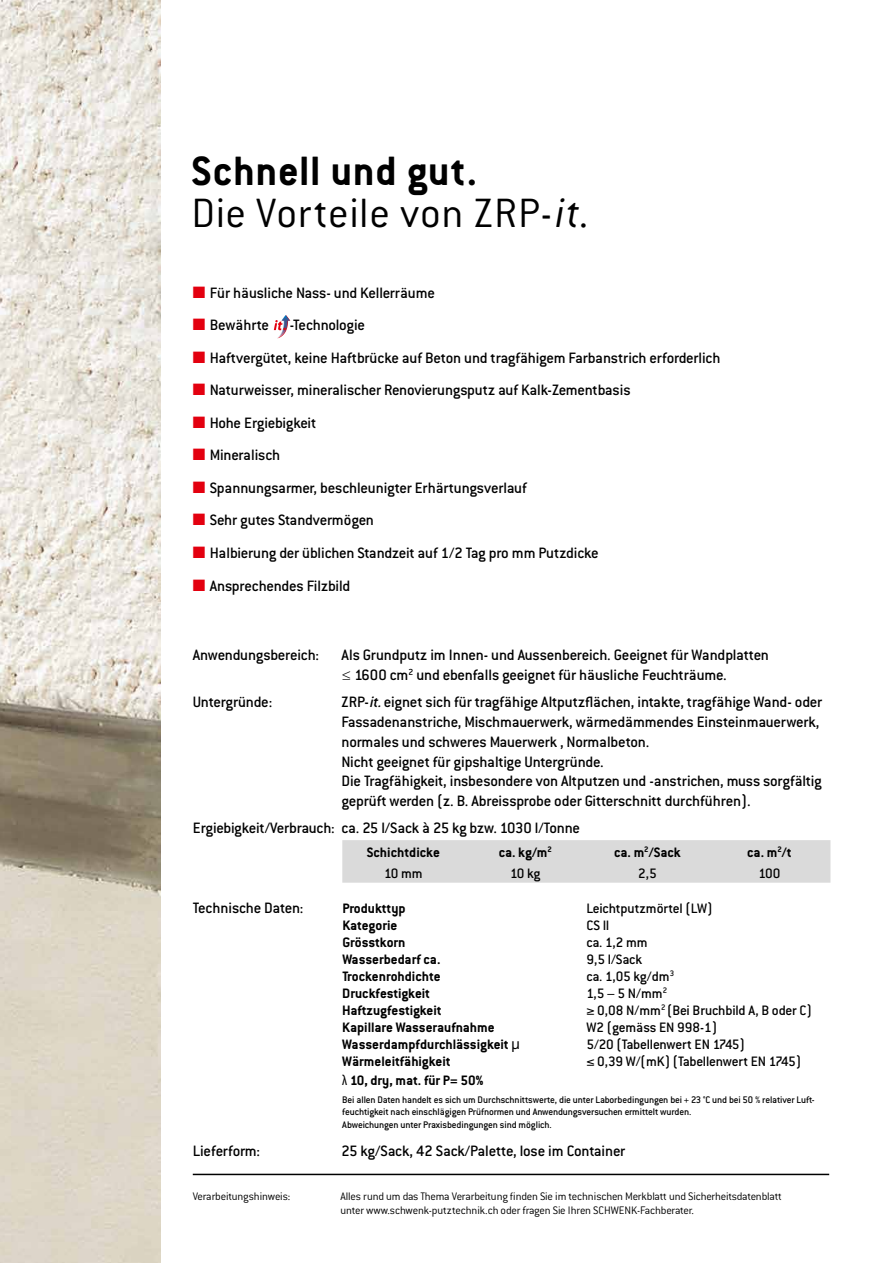
<style>
.page{position:relative;width:893px;height:1263px;background:#fff}
.page>*{position:absolute;margin:0;border:0;box-sizing:border-box;transform-origin:0 0}
.t1{font:300 45px/42px "Conduit ITC";letter-spacing:.015em;color:#000}
.t2{font:500 16.5px/19.8px "Conduit ITC";letter-spacing:-.015em;color:#000}
.t3{font:700 15px "Conduit ITC";color:#000}
.t4{font:500 15px "Conduit ITC";letter-spacing:-.015em;color:#000}
.t5{font:300 12px/14.4px "Conduit ITC";letter-spacing:-.015em;color:#000}
.t6{font:500 10.5px/12.6px "Conduit ITC";letter-spacing:-.015em;color:#000}
.s1{font-weight:700}
.s2{font-style:italic}
.s3{color:#e3000f}
.s4{font-family:"Myriad Pro";font-weight:300}
.s5{font-family:"Helvetica Neue LT Pro";font-weight:400}
.s6{font-family:"Myriad Pro";font-weight:400;font-stretch:condensed}
</style>
<div class="page">
<img style="left:0;top:0;width:160px;height:1263px">
<svg style="left:274px;top:315px;width:16px;height:24px"></svg>
<div style="left:342px;top:840px;width:488px;height:43px;background:#dadada"></div>
<hr style="left:193px;top:1174px;width:636px;height:1px;background:#000">
<h1 class="t1" style="left:191px;top:150px;width:398px"><span class="s1">Schnell und gut.<br></span>Die Vorteile von ZRP-<span class="s2">it</span>.</h1>
<p class="t2" style="left:193px;top:282px;width:244px"><span class="s3">■</span> Für häusliche Nass- und Kellerräume</p>
<p class="t2" style="left:193px;top:315px;width:78px"><span class="s3">■</span> Bewährte</p>
<p class="t2" style="left:290px;top:315px;width:77px">-Technologie</p>
<p class="t2" style="left:193px;top:347px;width:529px"><span class="s3">■</span> Haftvergütet, keine Haftbrücke auf Beton und tragfähigem Farbanstrich erforderlich</p>
<p class="t2" style="left:193px;top:380px;width:439px"><span class="s3">■</span> Naturweisser, mineralischer Renovierungsputz auf Kalk-Zementbasis</p>
<p class="t2" style="left:193px;top:413px;width:125px"><span class="s3">■</span> Hohe Ergiebigkeit</p>
<p class="t2" style="left:193px;top:445px;width:89px"><span class="s3">■</span> Mineralisch</p>
<p class="t2" style="left:193px;top:478px;width:336px"><span class="s3">■</span> Spannungsarmer, beschleunigter Erhärtungsverlauf</p>
<p class="t2" style="left:193px;top:510px;width:183px"><span class="s3">■</span> Sehr gutes Standvermögen</p>
<p class="t2" style="left:193px;top:543px;width:408px"><span class="s3">■</span> Halbierung der üblichen Standzeit auf 1/2 Tag pro mm Putzdicke</p>
<p class="t2" style="left:193px;top:575px;width:159px"><span class="s3">■</span> Ansprechendes Filzbild</p>
<p class="t2" style="left:193px;top:645px;width:128px">Anwendungsbereich:</p>
<p class="t2" style="left:342px;top:645px;width:429px">Als Grundputz im Innen- und Aussenbereich. Geeignet für Wandplatten <span class="s4">≤</span> 1600 cm<sup>2</sup> und ebenfalls geeignet für häusliche Feuchträume.</p>
<p class="t2" style="left:193px;top:692px;width:81px">Untergründe:</p>
<p class="t2" style="left:342px;top:692px;width:482px">ZRP-<span class="s2">it.</span>eignet sich für tragfähige Altputzflächen, intakte, tragfähige Wand- oder Fassadenanstriche, Mischmauerwerk, wärmedämmendes Einsteinmauerwerk, normales und schweres Mauerwerk , Normalbeton.<br>Nicht geeignet für gipshaltige Untergründe.<br>Die Tragfähigkeit, insbesondere von Altputzen und -anstrichen, muss sorgfältig geprüft werden (z. B. Abreissprobe oder Gitterschnitt durchführen).</p>
<p class="t2" style="left:193px;top:818px;width:389px">Ergiebigkeit/Verbrauch: ca. 25 l/Sack à 25 kg bzw. 1030 l/Tonne</p>
<p class="t2" style="left:193px;top:898px;width:112px">Technische Daten:</p>
<p class="t3" style="left:367px;top:843px;width:75px">Schichtdicke</p>
<p class="t3" style="left:499px;top:843px;width:55px">ca. kg/m<sup>2</sup></p>
<p class="t3" style="left:614px;top:843px;width:68px">ca. m<sup>2</sup>/Sack</p>
<p class="t3" style="left:747px;top:843px;width:46px">ca. m<sup>2</sup>/t</p>
<p class="t4" style="left:384px;top:865px;width:40px">10 mm</p>
<p class="t4" style="left:510px;top:865px;width:32px">10 kg</p>
<p class="t4" style="left:638px;top:865px;width:20px">2,5</p>
<p class="t4" style="left:758px;top:865px;width:24px">100</p>
<p class="t3" style="left:342px;top:899px;width:65px">Produkttyp</p>
<p class="t4" style="left:586px;top:899px;width:127px">Leichtputzmörtel (LW)</p>
<p class="t3" style="left:342px;top:916px;width:57px">Kategorie</p>
<p class="t4" style="left:586px;top:916px;width:24px">CS II</p>
<p class="t3" style="left:342px;top:933px;width:65px">Grösstkorn</p>
<p class="t4" style="left:586px;top:933px;width:63px">ca. 1,2 mm</p>
<p class="t3" style="left:342px;top:950px;width:100px">Wasserbedarf ca.</p>
<p class="t4" style="left:586px;top:950px;width:57px">9,5 l/Sack</p>
<p class="t3" style="left:342px;top:967px;width:100px">Trockenrohdichte</p>
<p class="t4" style="left:586px;top:967px;width:89px">ca. 1,05 kg/dm<sup>3</sup></p>
<p class="t3" style="left:342px;top:984px;width:89px">Druckfestigkeit</p>
<p class="t4" style="left:586px;top:984px;width:82px">1,5 – 5 N/mm<sup>2</sup></p>
<p class="t3" style="left:342px;top:1001px;width:101px">Haftzugfestigkeit</p>
<p class="t4" style="left:586px;top:1001px;width:227px">≥ 0,08 N/mm<sup>2</sup> (Bei Bruchbild A, B oder C)</p>
<p class="t3" style="left:342px;top:1018px;width:154px">Kapillare Wasseraufnahme</p>
<p class="t4" style="left:586px;top:1018px;width:132px">W2 (gemäss EN 998-1)</p>
<p class="t3" style="left:342px;top:1035px;width:179px">Wasserdampfdurchlässigkeit <span class="s5">μ</span></p>
<p class="t4" style="left:586px;top:1035px;width:160px">5/20 (Tabellenwert EN 1745)</p>
<p class="t3" style="left:342px;top:1052px;width:110px">Wärmeleitfähigkeit</p>
<p class="t4" style="left:586px;top:1052px;width:216px">≤ 0,39 W/(mK) (Tabellenwert EN 1745)</p>
<p class="t3" style="left:342px;top:1071px;width:143px"><span class="s6">λ</span> 10, dry, mat. für P= 50%</p>
<p class="t6" style="left:342px;top:1093px;width:474px">Bei allen Daten handelt es sich um Durchschnittswerte, die unter Laborbedingungen bei + 23 °C und bei 50 % relativer Luft&shy;feuchtigkeit nach einschlägigen Prüfnormen und Anwendungsversuchen ermittelt wurden.<br>Abweichungen unter Praxisbedingungen sind möglich.</p>
<p class="t2" style="left:193px;top:1141px;width:69px">Lieferform:</p>
<p class="t2" style="left:342px;top:1141px;width:285px">25 kg/Sack, 42 Sack/Palette, lose im Container</p>
<p class="t5" style="left:193px;top:1189px;width:99px">Verarbeitungshinweis:</p>
<p class="t5" style="left:340px;top:1189px;width:443px">Alles rund um das Thema Verarbeitung finden Sie im technischen Merkblatt und Sicherheitsdatenblatt unter www.schwenk-putztechnik.ch oder fragen Sie Ihren SCHWENK-Fachberater.</p>
</div>
